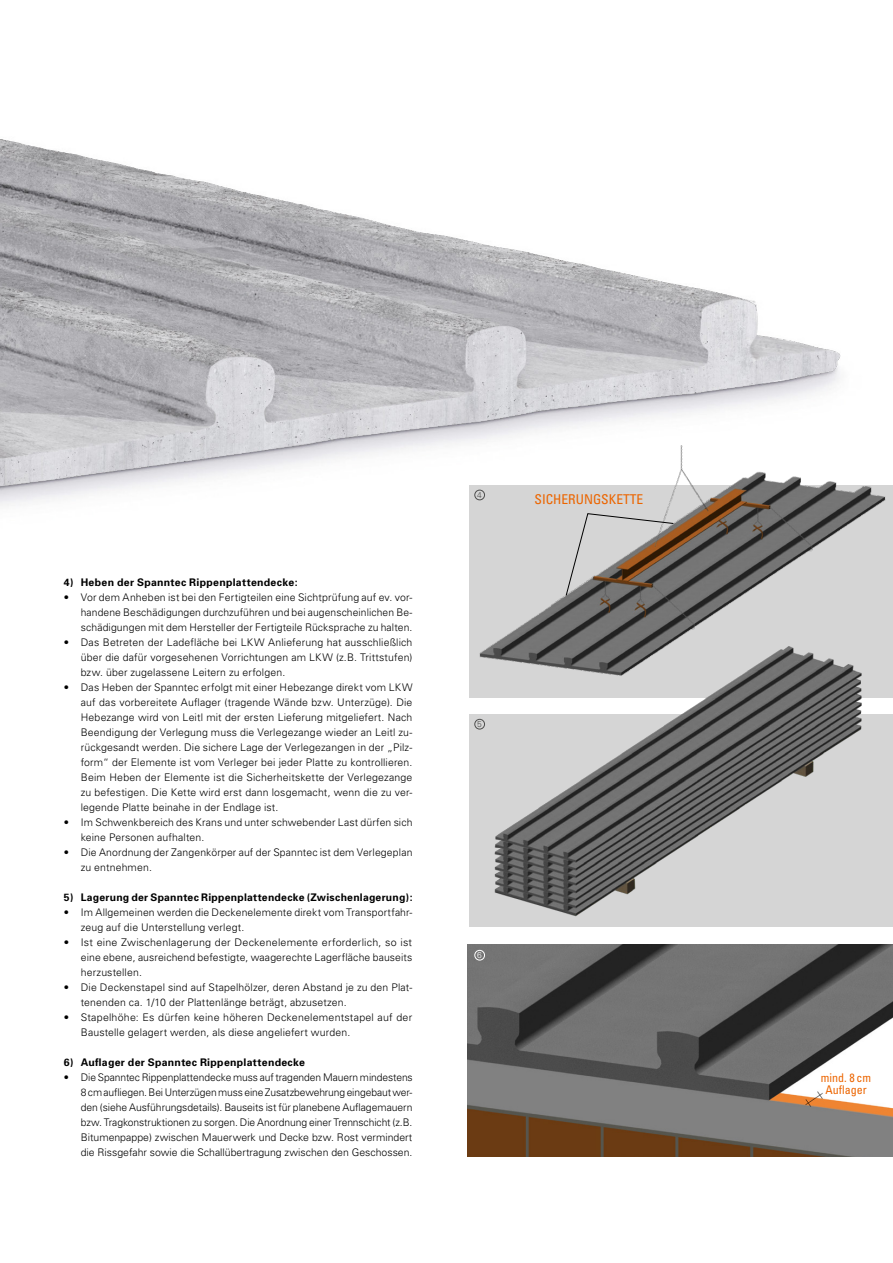
<style>
.page{position:relative;width:893px;height:1263px;background:#fff}
.page>*{position:absolute;margin:0;border:0;box-sizing:border-box;transform-origin:0 0}
.t1{font:condensed 13.5px "Univers LT Std";color:#ec6500}
.t2{font:condensed 12px/12px "Univers LT Std";color:#ec6500;text-align:center}
.t3{font:300 10.5px/15px "Univers LT Std";letter-spacing:.015em;color:#000;text-align:justify}
.t4{font:700 10.5px "Univers";letter-spacing:.03em;color:#000}
.t5{font:300 8.4px "Univers";color:#4e4e4d}
.t6{font:300 8.4px "Univers";color:#fff}
</style>
<div class="page">
<img style="left:468px;top:944px;width:425px;height:213px">
<img style="left:0;top:139px;width:841px;height:367px">
<img style="left:460px;top:437px;width:433px;height:194px">
<img style="left:469px;top:631px;width:424px;height:296px">
<svg style="left:565px;top:513px;width:109px;height:83px;background:#a39b94"></svg>
<div style="left:475px;top:490px;width:10px;height:10px;border:1px solid #4e4e4d;border-radius:50%"></div>
<div style="left:475px;top:719px;width:10px;height:10px;border:1px solid #4e4e4d;border-radius:50%"></div>
<div style="left:475px;top:950px;width:10px;height:10px;border:1px solid #fff;border-radius:50%"></div>
<p class="t4" style="left:64px;top:576px;width:235px">4) Heben der Spanntec Rippenplattendecke:</p>
<p class="t3" style="left:81px;top:590px;width:333px;text-indent:-17px">• Vor dem Anheben ist bei den Fertigteilen eine Sichtprüfung auf ev. vor&shy;handene Beschädigungen durchzuführen und bei augenscheinlichen Be&shy;schädigungen mit dem Hersteller der Fertigteile Rücksprache zu halten.</p>
<p class="t3" style="left:81px;top:635px;width:333px;text-indent:-17px">• Das Betreten der Ladefläche bei LKW Anlieferung hat ausschließlich über die dafür vorgesehenen Vorrichtungen am LKW (z.B. Trittstufen) bzw. über zugelassene Leitern zu erfolgen.</p>
<p class="t3" style="left:81px;top:680px;width:333px;text-indent:-17px">• Das Heben der Spanntec erfolgt mit einer Hebezange direkt vom LKW auf das vorbereitete Auflager (tragende Wände bzw. Unterzüge). Die Hebezange wird von Leitl mit der ersten Lieferung mitgeliefert. Nach Beendigung der Verlegung muss die Verlegezange wieder an Leitl zu&shy;rückgesandt werden. Die sichere Lage der Verlegezangen in der „Pilz&shy;form“ der Elemente ist vom Verleger bei jeder Platte zu kontrollieren.<br>Beim Heben der Elemente ist die Sicherheitskette der Verlegezange zu befestigen. Die Kette wird erst dann losgemacht, wenn die zu ver&shy;legende Platte beinahe in der Endlage ist.</p>
<p class="t3" style="left:81px;top:815px;width:333px;text-indent:-17px">• Im Schwenkbereich des Krans und unter schwebender Last dürfen sich keine Personen aufhalten.</p>
<p class="t3" style="left:81px;top:845px;width:333px;text-indent:-17px">• Die Anordnung der Zangenkörper auf der Spanntec ist dem Verlegeplan zu entnehmen.</p>
<p class="t4" style="left:64px;top:891px;width:350px">5) Lagerung der Spanntec Rippenplattendecke (Zwischenlagerung):</p>
<p class="t3" style="left:81px;top:905px;width:333px;text-indent:-17px">• Im Allgemeinen werden die Deckenelemente direkt vom Transportfahr&shy;zeug auf die Unterstellung verlegt.</p>
<p class="t3" style="left:81px;top:935px;width:333px;text-indent:-17px">• Ist eine Zwischenlagerung der Deckenelemente erforderlich, so ist eine ebene, ausreichend befestigte, waagerechte Lagerfläche bauseits herzustellen.</p>
<p class="t3" style="left:81px;top:980px;width:333px;text-indent:-17px">• Die Deckenstapel sind auf Stapelhölzer, deren Abstand je zu den Plat&shy;tenenden ca. 1/10 der Plattenlänge beträgt, abzusetzen.</p>
<p class="t3" style="left:81px;top:1010px;width:333px;text-indent:-17px">• Stapelhöhe: Es dürfen keine höheren Deckenelementstapel auf der<br>Baustelle gelagert werden, als diese angeliefert wurden.</p>
<p class="t4" style="left:64px;top:1056px;width:243px">6) Auflager der Spanntec Rippenplattendecke</p>
<p class="t3" style="left:81px;top:1070px;width:333px;text-indent:-17px">• Die Spanntec Rippenplattendecke muss auf tragenden Mauern mindestens 8 cm aufliegen. Bei Unterzügen muss eine Zusatzbewehrung eingebaut wer&shy;den (siehe Ausführungsdetails). Bauseits ist für planebene Auflagemauern bzw. Tragkonstruktionen zu sorgen. Die Anordnung einer Trennschicht (z.B.<br>Bitumenpappe) zwischen Mauerwerk und Decke bzw. Rost vermindert die Rissgefahr sowie die Schallübertragung zwischen den Geschossen.</p>
<p class="t5" style="left:477px;top:490px;width:6px">4</p>
<p class="t1" style="left:534px;top:491px;width:110px">SICHERUNGSKETTE</p>
<p class="t5" style="left:477px;top:719px;width:6px">5</p>
<p class="t6" style="left:477px;top:950px;width:6px">6</p>
<p class="t2" style="left:821px;top:1071px;width:52px">mind. 8 cm<br>Auflager</p>
</div>
